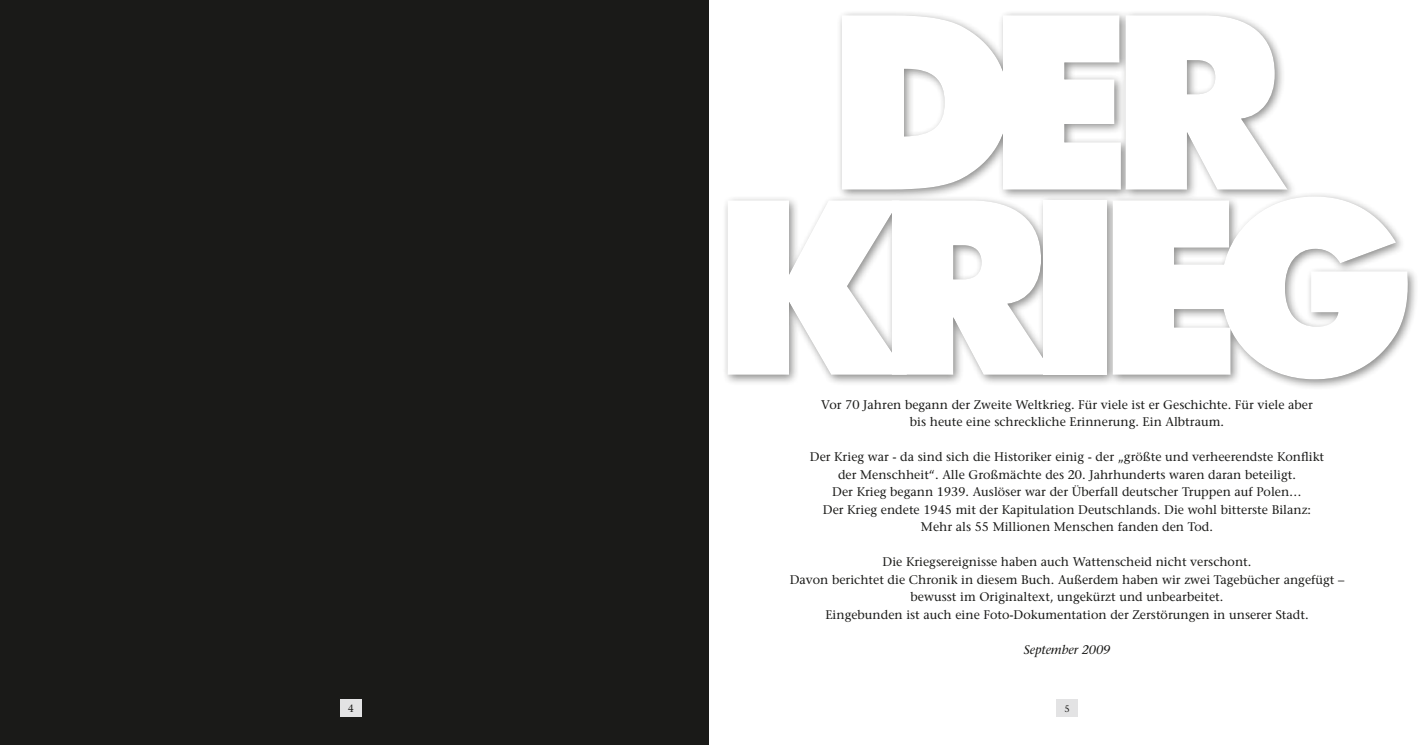
<style>
.page{position:relative;width:1418px;height:745px;background:#fff}
.page>*{position:absolute;margin:0;border:0;box-sizing:border-box;transform-origin:0 0}
.t1{font:900 243.62px/184.9px "Futura BT";letter-spacing:-.105em;color:#fff;text-align:center}
.t2{font:500 12.5px/17.5px "Stone Serif Std";color:#1a1a18;text-align:center}
.t3{font:italic 500 12.5px "Stone Serif Std";color:#1a1a18}
.t4{font:500 10.62px "Stone Serif Std";color:#1a1a18}
.t5{font:500 9.38px "Stone Serif Std";color:#1a1a18}
</style>
<div class="page">
<div style="left:1056px;top:699px;width:21px;height:17px;background:#e3e3e4"></div>
<svg style="left:725px;top:13px;width:691px;height:375px"></svg>
<div style="left:0;top:0;width:709px;height:744px;background:#1a1a18"></div>
<div style="left:340px;top:699px;width:21px;height:17px;background:#e3e3e4"></div>
<p class="t4" style="left:348px;top:702px;width:8px">4</p>
<h1 class="t1" style="left:711px;top:9px;width:704px">DER<br>KRIEG</h1>
<p class="t2" style="left:821px;top:395px;width:493px">Vor 70 Jahren begann der Zweite Weltkrieg. Für viele ist er Geschichte. Für viele aber bis heute eine schreckliche Erinnerung. Ein Albtraum.</p>
<p class="t2" style="left:810px;top:448px;width:516px">Der Krieg war - da sind sich die Historiker einig - der „größte und verheerendste Konflikt der Menschheit“. Alle Großmächte des 20. Jahrhunderts waren daran beteiligt.<br>Der Krieg begann 1939. Auslöser war der Überfall deutscher Truppen auf Polen…<br>Der Krieg endete 1945 mit der Kapitulation Deutschlands. Die wohl bitterste Bilanz:<br>Mehr als 55 Millionen Menschen fanden den Tod.</p>
<p class="t2" style="left:789px;top:553px;width:556px">Die Kriegsereignisse haben auch Wattenscheid nicht verschont.<br>Davon berichtet die Chronik in diesem Buch. Außerdem haben wir zwei Tagebücher angefügt – bewusst im Originaltext, ungekürzt und unbearbeitet.<br>Eingebunden ist auch eine Foto-Dokumentation der Zerstörungen in unserer Stadt.</p>
<p class="t3" style="left:1023px;top:642px;width:88px">September 2009</p>
<p class="t5" style="left:1064px;top:702px;width:7px">5</p>
</div>
